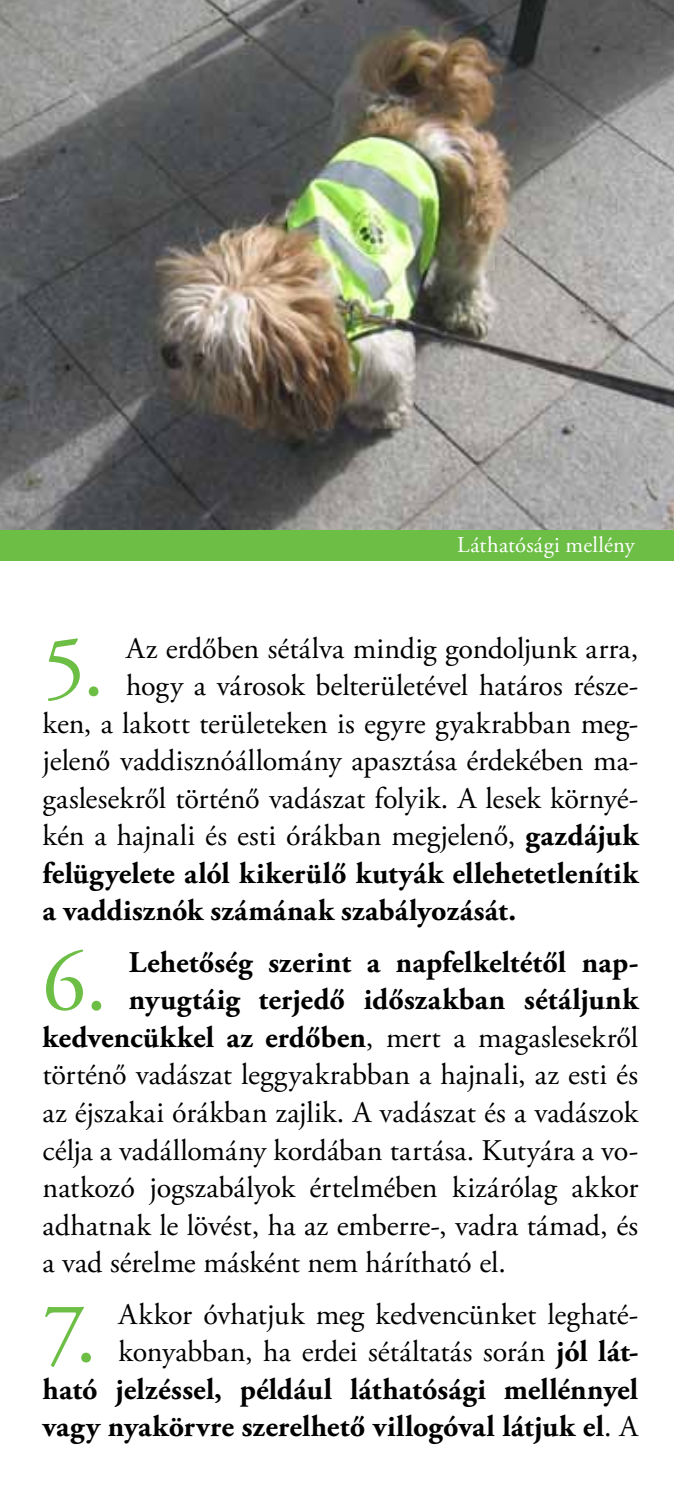
<style>
.page{position:relative;width:674px;height:1489px;background:#fff}
.page>*{position:absolute;margin:0;border:0;box-sizing:border-box;transform-origin:0 0}
.t1{font:86.5px "Adobe Garamond Pro";color:#6cbe45}
.t2{font:30px "Adobe Garamond Pro";color:#000}
.t3{font:700 30px/37.5px "Adobe Garamond Pro";letter-spacing:.005em;color:#000;text-align:right}
.t4{font:22.5px "Adobe Garamond Pro";letter-spacing:.01em;color:#fff}
.s1{font-weight:700}
.s2{font-weight:400}
</style>
<div class="page">
<img style="left:0;top:0;width:673px;height:530px">
<div style="left:0;top:530px;width:673px;height:30px;background:#6cbe45"></div>
<p class="t4" style="left:457px;top:531px;width:179px">Láthatósági mellény</p>
<h1 class="t1" style="left:43px;top:615px;width:63px">5.</h1>
<p class="t2" style="left:126px;top:630px;width:513px">Az erdőben sétálva mindig gondoljunk arra,</p>
<p class="t2" style="left:126px;top:667px;width:513px">hogy a városok belterületével határos része-</p>
<p class="t2" style="left:43px;top:705px;width:597px">ken, a lakott területeken is egyre gyakrabban meg-</p>
<p class="t2" style="left:43px;top:742px;width:597px">jelenő vaddisznóállomány apasztása érdekében ma-</p>
<p class="t2" style="left:43px;top:780px;width:597px">gaslesekről történő vadászat folyik. A lesek környé-</p>
<p class="t2" style="left:43px;top:817px;width:598px">kén a hajnali és esti órákban megjelenő, <span class="s1">gazdájuk</span></p>
<p class="t3" style="left:43px;top:855px;width:598px">felügyelete alól kikerülő kutyák ellehetetlenítik</p>
<p class="t3" style="left:43px;top:892px;width:475px">a vaddisznók számának szabályozását.</p>
<h1 class="t1" style="left:43px;top:930px;width:66px">6.</h1>
<p class="t3" style="left:129px;top:944px;width:511px">Lehetőség szerint a napfelkeltétől nap-</p>
<p class="t3" style="left:129px;top:981px;width:511px">nyugtáig terjedő időszakban sétáljunk</p>
<p class="t3" style="left:43px;top:1019px;width:597px">kedvencükkel az erdőben<span class="s2">, mert a magaslesekről</span></p>
<p class="t2" style="left:43px;top:1056px;width:596px">történő vadászat leggyakrabban a hajnali, az esti és</p>
<p class="t2" style="left:43px;top:1094px;width:596px">az éjszakai órákban zajlik. A vadászat és a vadászok</p>
<p class="t2" style="left:43px;top:1131px;width:597px">célja a vadállomány kordában tartása. Kutyára a vo-</p>
<p class="t2" style="left:43px;top:1169px;width:597px">natkozó jogszabályok értelmében kizárólag akkor</p>
<p class="t2" style="left:43px;top:1206px;width:597px">adhatnak le lövést, ha az emberre-, vadra támad, és</p>
<p class="t2" style="left:43px;top:1244px;width:464px">a vad sérelme másként nem hárítható el.</p>
<h1 class="t1" style="left:43px;top:1281px;width:56px">7.</h1>
<p class="t3" style="left:43px;top:1295px;width:597px"><span class="s2">Akkor óvhatjuk meg kedvencünket leghaté&shy;konyabban, ha erdei sétáltatás során</span> jól lát-<br>ható jelzéssel, például láthatósági mellénnyel vagy nyakörvre szerelhető villogóval látjuk el<span class="s2">. A</span></p>
</div>
